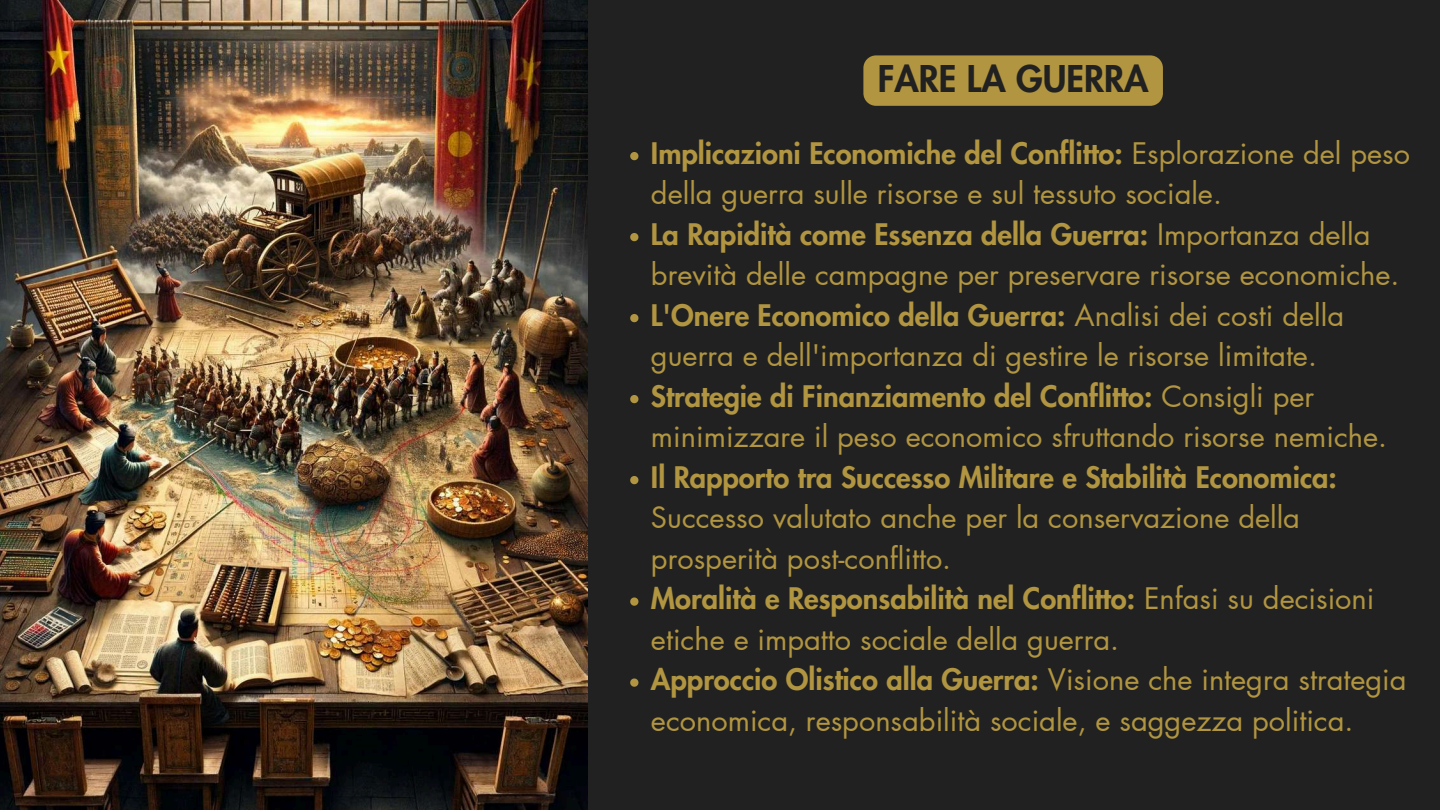
<style>
.page{position:relative;width:1440px;height:810px;background:#212121}
.page>*{position:absolute;margin:0;border:0;box-sizing:border-box;transform-origin:0 0}
.t1{font:800 36px "Futura LT Pro";color:#212121}
.t2{font:29px/40.5px "Futura LT Pro";color:#b19540}
.t3{font:800 29px "Futura LT Pro";color:#b19540}
.s1{font-weight:800}
</style>
<div class="page">
<img style="left:0;top:0;width:588px;height:810px">
<svg style="left:630px;top:152px;width:8px;height:8px"></svg>
<svg style="left:630px;top:233px;width:8px;height:8px"></svg>
<svg style="left:630px;top:314px;width:8px;height:8px"></svg>
<svg style="left:630px;top:395px;width:8px;height:8px"></svg>
<svg style="left:630px;top:476px;width:8px;height:8px"></svg>
<svg style="left:630px;top:597px;width:8px;height:9px"></svg>
<svg style="left:630px;top:678px;width:8px;height:9px"></svg>
<div style="left:863px;top:55px;width:300px;height:51px;background:#b19540"></div>
<p class="t1" style="left:878px;top:62px;width:272px">FARE LA GUERRA</p>
<p class="t2" style="left:651px;top:134px;width:761px"><span class="s1">Implicazioni Economiche del Conflitto:</span> Esplorazione del peso della guerra sulle risorse e sul tessuto sociale.<br><span class="s1">La Rapidità come Essenza della Guerra:</span> Importanza della brevità delle campagne per preservare risorse economiche.<br><span class="s1">L'Onere Economico della Guerra:</span> Analisi dei costi della guerra e dell'importanza di gestire le risorse limitate.<br><span class="s1">Strategie di Finanziamento del Conflitto:</span> Consigli per minimizzare il peso economico sfruttando risorse nemiche.</p>
<p class="t3" style="left:651px;top:464px;width:688px">Il Rapporto tra Successo Militare e Stabilità Economica:</p>
<p class="t2" style="left:651px;top:499px;width:757px">Successo valutato anche per la conservazione della prosperità post-conflitto.<br><span class="s1">Moralità e Responsabilità nel Conflitto:</span> Enfasi su decisioni etiche e impatto sociale della guerra.<br><span class="s1">Approccio Olistico alla Guerra:</span> Visione che integra strategia economica, responsabilità sociale, e saggezza politica.</p>
</div>
